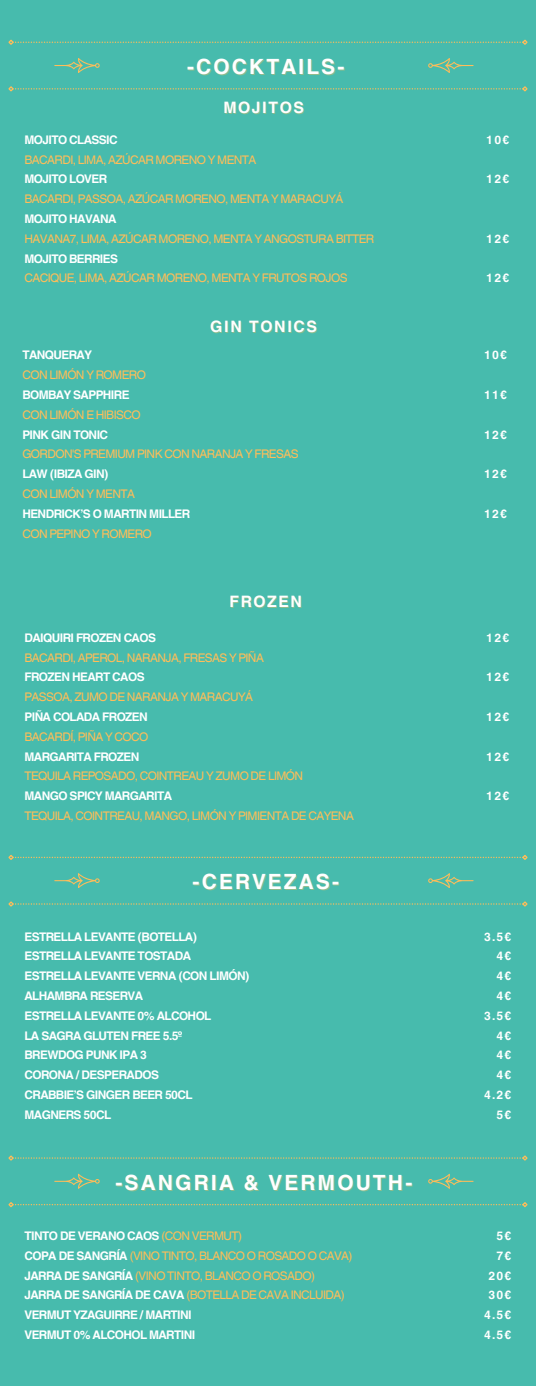
<style>
.page{position:relative;width:536px;height:1386px;background:#47bbad}
.page>*{position:absolute;margin:0;border:0;box-sizing:border-box;transform-origin:0 0}
.t1{font:700 21px "Helvetica World";letter-spacing:.1em;color:#fff}
.t2{font:700 15.75px "Helvetica World";letter-spacing:.1em;color:#fff}
.t3{font:700 11.9px/19.8px "Helvetica World";letter-spacing:-.05em;color:#fff}
.t4{font:11.9px "Helvetica World";letter-spacing:-.05em;color:#ffbd59}
.s1{font-weight:400;color:#ffbd59}
.s2{font-weight:700;color:#fff}
</style>
<div class="page">
<svg style="left:428px;top:58px;width:45px;height:14px"></svg>
<svg style="left:54px;top:58px;width:46px;height:14px"></svg>
<svg style="left:8px;top:39px;width:520px;height:6px"></svg>
<svg style="left:8px;top:86px;width:520px;height:6px"></svg>
<svg style="left:428px;top:873px;width:45px;height:15px"></svg>
<svg style="left:54px;top:873px;width:46px;height:15px"></svg>
<svg style="left:8px;top:855px;width:520px;height:5px"></svg>
<svg style="left:8px;top:901px;width:520px;height:6px"></svg>
<svg style="left:428px;top:1174px;width:45px;height:14px"></svg>
<svg style="left:54px;top:1174px;width:46px;height:14px"></svg>
<svg style="left:8px;top:1155px;width:520px;height:6px"></svg>
<svg style="left:8px;top:1202px;width:520px;height:6px"></svg>
<p class="t1" style="left:187px;top:49px;width:159px">-COCKTAILS-</p>
<p class="t2" style="left:223px;top:94px;width:82px">MOJITOS</p>
<p class="t3" style="left:24px;top:129px;width:95px">MOJITO CLASSIC</p>
<h2 class="t4" style="left:24px;top:152px;width:233px">BACARDI, LIMA, AZÚCAR MORENO Y MENTA</h2>
<h3 class="t3" style="left:24px;top:168px;width:84px">MOJITO LOVER</h3>
<h3 class="t4" style="left:24px;top:192px;width:320px">BACARDI, PASSOA, AZÚCAR MORENO, MENTA Y MARACUYÁ</h3>
<h3 class="t3" style="left:24px;top:208px;width:93px">MOJITO HAVANA</h3>
<h3 class="t4" style="left:24px;top:232px;width:351px">HAVANA7, LIMA, AZÚCAR MORENO, MENTA Y ANGOSTURA BITTER</h3>
<p class="t3" style="left:24px;top:247px;width:95px">MOJITO BERRIES</p>
<p class="t4" style="left:24px;top:271px;width:324px">CACIQUE, LIMA, AZÚCAR MORENO, MENTA Y FRUTOS ROJOS</p>
<p class="t2" style="left:210px;top:314px;width:108px">GIN TONICS</p>
<p class="t3" style="left:22px;top:344px;width:71px">TANQUERAY</p>
<p class="t4" style="left:22px;top:368px;width:125px">CON LIMÓN Y ROMERO</p>
<h3 class="t3" style="left:22px;top:384px;width:109px">BOMBAY SAPPHIRE</h3>
<h3 class="t4" style="left:22px;top:408px;width:120px">CON LIMÓN E HIBISCO</h3>
<h3 class="t3" style="left:22px;top:423px;width:87px">PINK GIN TONIC</h3>
<h3 class="t4" style="left:22px;top:447px;width:277px">GORDON'S PREMIUM PINK CON NARANJA Y FRESAS</h3>
<h3 class="t3" style="left:22px;top:463px;width:88px">LAW (IBIZA GIN)</h3>
<h2 class="t4" style="left:22px;top:487px;width:114px">CON LIMÓN Y MENTA</h2>
<p class="t3" style="left:22px;top:502px;width:169px">HENDRICK’S O MARTIN MILLER</p>
<p class="t4" style="left:22px;top:526px;width:131px">CON PEPINO Y ROMERO</p>
<h1 class="t2" style="left:229px;top:589px;width:74px">FROZEN</h1>
<p class="t3" style="left:24px;top:627px;width:133px">DAIQUIRI FROZEN CAOS</p>
<h1 class="t4" style="left:24px;top:650px;width:241px">BACARDI, APEROL, NARANJA, FRESAS Y PIÑA</h1>
<p class="t3" style="left:24px;top:666px;width:122px">FROZEN HEART CAOS</p>
<h2 class="t4" style="left:24px;top:690px;width:230px">PASSOA, ZUMO DE NARANJA Y MARACUYÁ</h2>
<p class="t3" style="left:24px;top:706px;width:125px">PIÑA COLADA FROZEN</p>
<p class="t4" style="left:24px;top:730px;width:125px">BACARDÍ, PIÑA Y COCO</p>
<p class="t3" style="left:24px;top:745px;width:116px">MARGARITA FROZEN</p>
<p class="t4" style="left:24px;top:769px;width:280px">TEQUILA REPOSADO, COINTREAU Y ZUMO DE LIMÓN</p>
<p class="t3" style="left:24px;top:785px;width:149px">MANGO SPICY MARGARITA</p>
<p class="t4" style="left:24px;top:809px;width:331px">TEQUILA, COINTREAU, MANGO, LIMÓN Y PIMIENTA DE CAYENA</p>
<p class="t1" style="left:192px;top:865px;width:148px">-CERVEZAS-</p>
<p class="t3" style="left:486px;top:129px;width:24px">10€</p>
<p class="t3" style="left:486px;top:168px;width:24px">12€</p>
<p class="t3" style="left:486px;top:228px;width:24px">12€</p>
<p class="t3" style="left:486px;top:267px;width:24px">12€</p>
<p class="t3" style="left:484px;top:344px;width:24px">10€</p>
<p class="t3" style="left:484px;top:384px;width:24px">11€</p>
<p class="t3" style="left:484px;top:423px;width:24px">12€</p>
<p class="t3" style="left:484px;top:463px;width:24px">12€</p>
<p class="t3" style="left:484px;top:502px;width:24px">12€</p>
<p class="t3" style="left:486px;top:627px;width:24px">12€</p>
<h3 class="t3" style="left:486px;top:666px;width:24px">12€</h3>
<h3 class="t3" style="left:486px;top:706px;width:24px">12€</h3>
<p class="t3" style="left:486px;top:745px;width:24px">12€</p>
<h1 class="t3" style="left:486px;top:785px;width:24px">12€</h1>
<p class="t3" style="left:24px;top:925px;width:226px">ESTRELLA LEVANTE (BOTELLA)<br>ESTRELLA LEVANTE TOSTADA<br>ESTRELLA LEVANTE VERNA (CON LIMÓN)<br>ALHAMBRA RESERVA<br>ESTRELLA LEVANTE 0% ALCOHOL<br>LA SAGRA GLUTEN FREE 5.5º<br>BREWDOG PUNK IPA 3<br>CORONA / DESPERADOS<br>CRABBIE’S GINGER BEER 50CL<br>MAGNERS 50CL</p>
<p class="t3" style="left:484px;top:925px;width:29px;text-align:right">3.5€<br>4€<br>4€<br>4€<br>3.5€<br>4€<br>4€<br>4€<br>4.2€<br>5€</p>
<p class="t1" style="left:115px;top:1165px;width:298px">-SANGRIA &amp; VERMOUTH-</p>
<p class="t3" style="left:24px;top:1225px;width:219px">TINTO DE VERANO CAOS <span class="s1">(CON VERMUT)</span></p>
<h3 class="t4" style="left:24px;top:1249px;width:329px"><span class="s2">COPA DE SANGRÍA</span> (VINO TINTO, BLANCO O ROSADO O CAVA)</h3>
<h3 class="t4" style="left:24px;top:1268px;width:292px"><span class="s2">JARRA DE SANGRÍA</span> (VINO TINTO, BLANCO O ROSADO)</h3>
<h3 class="t4" style="left:24px;top:1288px;width:322px"><span class="s2">JARRA DE SANGRÍA DE CAVA</span> (BOTELLA DE CAVA INCLUIDA)</h3>
<h3 class="t3" style="left:24px;top:1304px;width:172px">VERMUT YZAGUIRRE / MARTINI<br>VERMUT 0% ALCOHOL MARTINI</h3>
<p class="t3" style="left:484px;top:1225px;width:29px;text-align:right">5€<br>7€<br>20€<br>30€<br>4.5€<br>4.5€</p>
</div>
